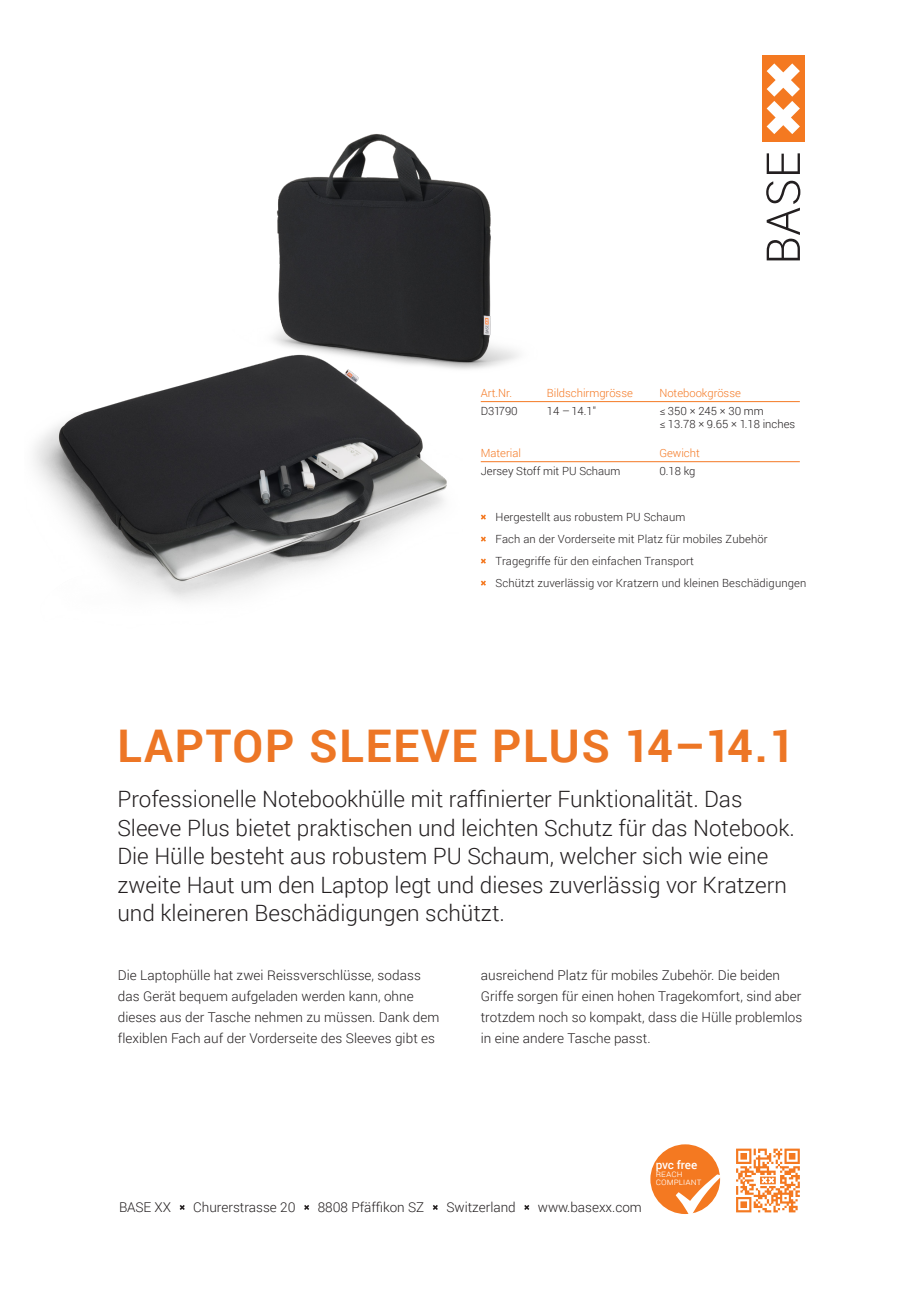
<style>
.page{position:relative;width:919px;height:1289px;background:#fff}
.page>*{position:absolute;margin:0;border:0;box-sizing:border-box;transform-origin:0 0}
.t1{font:700 45px "Roboto";letter-spacing:.04em;color:#ed7625}
.t2{font:300 22.5px/28.5px "Roboto";color:#231f20}
.t3{font:300 13.5px/21px "Roboto";letter-spacing:.005em;color:#231f20}
.t4{font:500 11.7px "Roboto";color:#fff}
.t5{font:300 11.25px/22px "Roboto";letter-spacing:.01em;color:#231f20}
.t6{font:300 11.25px "Roboto";color:#f47924}
.t7{font:300 9.45px/8.2px "Roboto";color:#fff}
</style>
<div class="page">
<svg style="left:180px;top:1205px;width:5px;height:4px"></svg>
<svg style="left:304px;top:1205px;width:5px;height:4px"></svg>
<svg style="left:432px;top:1205px;width:6px;height:4px"></svg>
<svg style="left:524px;top:1205px;width:5px;height:4px"></svg>
<svg style="left:736px;top:1148px;width:63px;height:64px"></svg>
<div style="left:650px;top:1144px;width:70px;height:69px;background:#f47921;border-radius:50%"></div>
<svg style="left:675px;top:1174px;width:46px;height:40px"></svg>
<svg style="left:766px;top:153px;width:33px;height:21px"></svg>
<svg style="left:766px;top:181px;width:34px;height:79px"></svg>
<div style="left:762px;top:55px;width:42px;height:87px;background:#f47921"></div>
<svg style="left:766px;top:63px;width:33px;height:71px"></svg>
<img style="left:277px;top:134px;width:277px;height:269px">
<img style="left:34px;top:230px;width:428px;height:371px">
<svg style="left:480px;top:514px;width:6px;height:5px"></svg>
<svg style="left:480px;top:558px;width:6px;height:5px"></svg>
<svg style="left:480px;top:580px;width:6px;height:5px"></svg>
<svg style="left:480px;top:536px;width:6px;height:5px"></svg>
<hr style="left:480px;top:461px;width:319px;height:1px;background:#f47924">
<hr style="left:480px;top:401px;width:319px;height:1px;background:#f47924">
<p class="t6" style="left:480px;top:385px;width:33px">Art.Nr.</p>
<p class="t6" style="left:546px;top:385px;width:88px">Bildschirmgrösse</p>
<p class="t6" style="left:659px;top:385px;width:83px">Notebookgrösse</p>
<p class="t5" style="left:480px;top:399px;width:39px">D31790</p>
<p class="t5" style="left:546px;top:399px;width:51px">14 –14.1"</p>
<p class="t5" style="left:659px;top:403px;width:137px;line-height:13.5px">≤ 350 × 245 × 30 mm<br>≤ 13.78 × 9.65 × 1.18 inches</p>
<p class="t6" style="left:480px;top:445px;width:42px">Material</p>
<p class="t6" style="left:659px;top:445px;width:42px">Gewicht</p>
<p class="t5" style="left:480px;top:459px;width:141px">Jersey Stoff mit PU Schaum</p>
<p class="t5" style="left:659px;top:459px;width:38px">0.18 kg</p>
<p class="t5" style="left:495px;top:505px;width:312px">Hergestellt aus robustem PU Schaum<br>Fach an der Vorderseite mit Platz für mobiles Zubehör Tragegriffe für den einfachen Transport<br>Schützt zuverlässig vor Kratzern und kleinen Beschädigungen</p>
<h1 class="t1" style="left:117px;top:714px;width:679px">LAPTOP SLEEVE PLUS 14–14.1</h1>
<p class="t2" style="left:117px;top:784px;width:678px">Professionelle Notebookhülle mit raffinierter Funktionalität. Das Sleeve Plus bietet praktischen und leichten Schutz für das Notebook.<br>Die Hülle besteht aus robustem PU Schaum, welcher sich wie eine zweite Haut um den Laptop legt und dieses zuverlässig vor Kratzern und kleineren Beschädigungen schützt.</p>
<p class="t3" style="left:118px;top:964px;width:323px">Die Laptophülle hat zwei Reissverschlüsse, sodass das Gerät bequem aufgeladen werden kann, ohne dieses aus der Tasche nehmen zu müssen. Dank dem flexiblen Fach auf der Vorderseite des Sleeves gibt es</p>
<p class="t3" style="left:480px;top:964px;width:323px">ausreichend Platz für mobiles Zubehör. Die beiden Griffe sorgen für einen hohen Tragekomfort, sind aber trotzdem noch so kompakt, dass die Hülle problemlos in eine andere Tasche passt.</p>
<p class="t3" style="left:119px;top:1196px;width:53px">BASE XX</p>
<p class="t3" style="left:193px;top:1196px;width:104px">Churerstrasse 20</p>
<p class="t3" style="left:318px;top:1196px;width:108px">8808 Pfäffikon SZ</p>
<p class="t3" style="left:446px;top:1196px;width:71px">Switzerland</p>
<p class="t3" style="left:538px;top:1196px;width:106px">www.basexx.com</p>
<p class="t4" style="left:655px;top:1156px;width:43px">pvc free</p>
<p class="t7" style="left:655px;top:1168px;width:47px">reach compliant</p>
</div>
